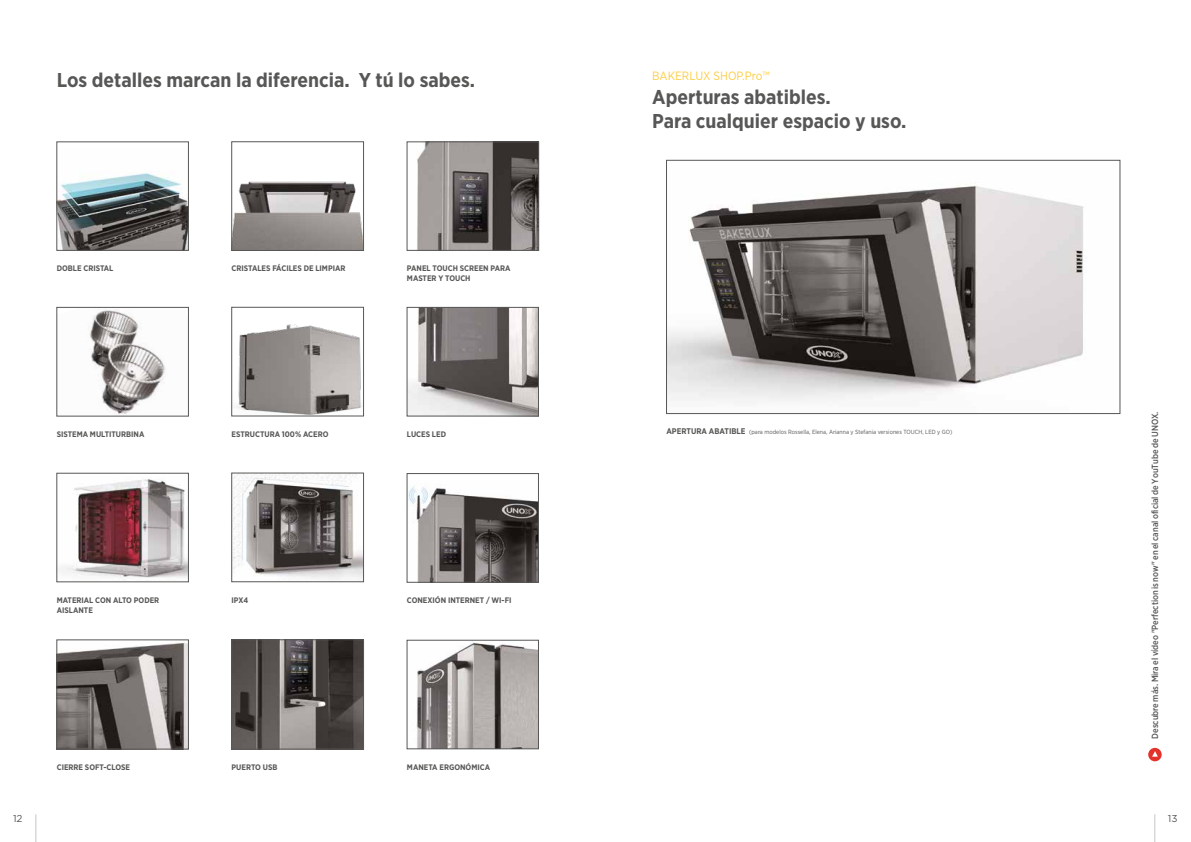
<style>
.page{position:relative;width:1191px;height:842px;background:#fff}
.page>*{position:absolute;margin:0;border:0;box-sizing:border-box;transform-origin:0 0}
.t1{font:700 20px/24px "Gotham Narrow";color:#575756}
.t2{font:12px "Gotham Narrow";color:#fecd44}
.t3{font:10px "Gotham";color:#575756}
.t4{font:500 9px "Gotham Narrow";letter-spacing:-.005em;color:#575756}
.t5{font:700 8px/9.6px "Gotham Narrow";color:#575756}
.t6{font:6px "Gotham Narrow";color:#575756}
.s1{font-weight:700;font-size:8.2px}
</style>
<div class="page">
<svg style="left:36px;top:814px;width:1px;height:28px"></svg>
<svg style="left:1154px;top:814px;width:1px;height:28px"></svg>
<div style="left:1148px;top:748px;width:13px;height:13px;background:#e3322a;border-radius:50%"></div>
<svg style="left:1152px;top:751px;width:5px;height:6px"></svg>
<img style="left:668px;top:185px;width:419px;height:218px">
<div style="left:666px;top:160px;width:454px;height:254px;border:1px solid #575756"></div>
<img style="left:59px;top:172px;width:127px;height:76px">
<div style="left:57px;top:142px;width:131px;height:108px;border:1px solid #575756"></div>
<img style="left:89px;top:309px;width:76px;height:105px">
<img style="left:60px;top:479px;width:126px;height:101px">
<div style="left:57px;top:473px;width:131px;height:109px;border:1px solid #575756"></div>
<img style="left:417px;top:144px;width:120px;height:104px">
<div style="left:407px;top:142px;width:132px;height:108px;border:1px solid #575756"></div>
<img style="left:409px;top:486px;width:127px;height:94px">
<div style="left:407px;top:473px;width:131px;height:109px;border:1px solid #575756"></div>
<img style="left:409px;top:309px;width:127px;height:105px">
<div style="left:407px;top:307px;width:131px;height:109px;border:1px solid #575756"></div>
<img style="left:416px;top:642px;width:120px;height:105px">
<div style="left:407px;top:640px;width:131px;height:109px;border:1px solid #575756"></div>
<img style="left:59px;top:642px;width:127px;height:105px">
<div style="left:57px;top:640px;width:131px;height:109px;border:1px solid #575756"></div>
<img style="left:234px;top:181px;width:128px;height:68px">
<div style="left:232px;top:142px;width:132px;height:109px;border:1px solid #575756"></div>
<img style="left:236px;top:324px;width:126px;height:90px">
<div style="left:232px;top:307px;width:132px;height:109px;border:1px solid #575756"></div>
<img style="left:234px;top:475px;width:128px;height:105px">
<div style="left:232px;top:473px;width:132px;height:109px;border:1px solid #575756"></div>
<img style="left:234px;top:642px;width:128px;height:105px">
<div style="left:232px;top:640px;width:132px;height:109px;border:1px solid #575756"></div>
<h1 class="t1" style="left:57px;top:68px;width:420px">Los detalles marcan la diferencia. Y tú lo sabes.</h1>
<p class="t5" style="left:57px;top:263px;width:58px">DOBLE CRISTAL</p>
<p class="t5" style="left:232px;top:263px;width:115px">CRISTALES FÁCILES DE LIMPIAR</p>
<p class="t5" style="left:57px;top:429px;width:89px">SISTEMA MULTITURBINA</p>
<p class="t5" style="left:232px;top:429px;width:98px">ESTRUCTURA 100% ACERO</p>
<p class="t5" style="left:407px;top:263px;width:105px">PANEL TOUCH SCREEN PARA<br>MASTER Y TOUCH</p>
<p class="t5" style="left:407px;top:429px;width:41px">LUCES LED</p>
<p class="t5" style="left:57px;top:595px;width:104px">MATERIAL CON ALTO PODER</p>
<p class="t5" style="left:407px;top:595px;width:106px">CONEXIÓN INTERNET / WI-FI</p>
<p class="t5" style="left:57px;top:605px;width:38px">AISLANTE</p>
<p class="t5" style="left:232px;top:595px;width:18px">IPX4</p>
<p class="t5" style="left:57px;top:762px;width:75px">CIERRE SOFT-CLOSE</p>
<p class="t5" style="left:232px;top:762px;width:47px">PUERTO USB</p>
<p class="t5" style="left:407px;top:762px;width:85px">MANETA ERGONÓMICA</p>
<h2 class="t2" style="left:652px;top:69px;width:119px">BAKERLUX SHOP.Pro™</h2>
<h1 class="t1" style="left:652px;top:85px;width:256px">Aperturas abatibles.<br>Para cualquier espacio y uso.</h1>
<p class="t6" style="left:666px;top:429px;width:287px"><span class="s1">APERTURA ABATIBLE</span> (para modelos Rossella, Elena, Arianna y Stefania versiones TOUCH, LED y GO)</p>
<p class="t4" style="left:1149px;top:739px;width:329px;rotate:-90deg">Descubre más. Mira el vídeo "Perfection is now" en el canal oficial de YouTube de UNOX.</p>
<p class="t3" style="left:13px;top:812px;width:11px">12</p>
<p class="t3" style="left:1168px;top:812px;width:11px">13</p>
</div>
